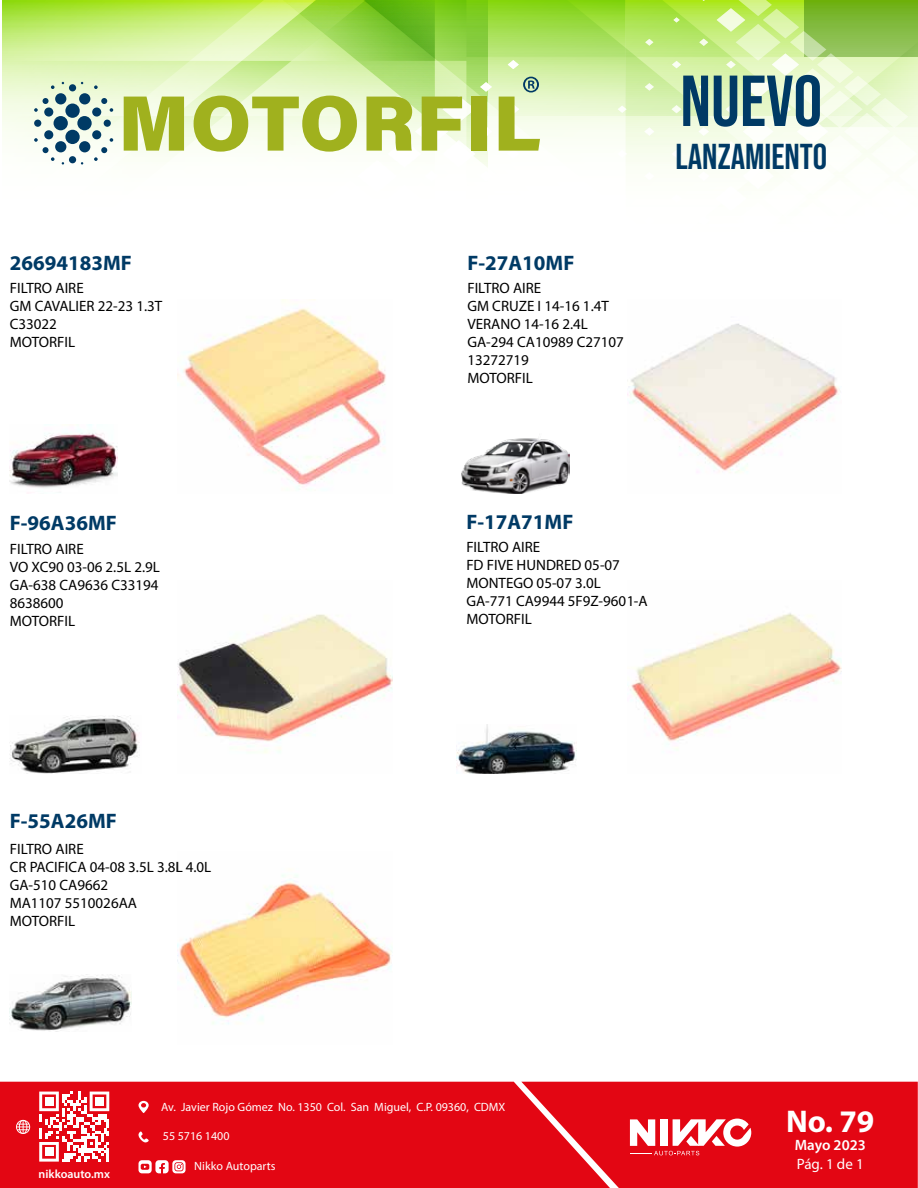
<style>
.page{position:relative;width:918px;height:1188px;background:#fff}
.page>*{position:absolute;margin:0;border:0;box-sizing:border-box;transform-origin:0 0}
.t1{font:72px "Bebas Neue";color:#003a65}
.t2{font:36px "Bebas Neue";color:#003a65}
.t3{font:700 31.5px "Myriad Pro";color:#fff}
.t4{font:700 21px "Myriad Pro";color:#003a65}
.t5{font:15px/18px "Myriad Pro";color:#000}
.t6{font:600 15px "Myriad Pro";color:#fff}
.t7{font:15px "Myriad Pro";color:#fff}
.t8{font:12px "Myriad Pro";color:#fff}
.t9{font:600 12px "Myriad Pro";color:#fff}
</style>
<div class="page">
<div style="left:0;top:1082px;width:521px;height:106px;background:#e30613"></div>
<svg style="left:39px;top:1092px;width:70px;height:70px"></svg>
<div style="left:45px;top:1097px;width:8px;height:9px;background:#fff"></div>
<div style="left:95px;top:1097px;width:9px;height:9px;background:#fff"></div>
<div style="left:45px;top:1148px;width:8px;height:8px;background:#fff"></div>
<svg style="left:16px;top:1120px;width:14px;height:14px"></svg>
<svg style="left:139px;top:1101px;width:10px;height:12px"></svg>
<svg style="left:139px;top:1131px;width:10px;height:12px"></svg>
<svg style="left:139px;top:1160px;width:47px;height:13px"></svg>
<svg style="left:521px;top:1082px;width:397px;height:106px;background:#e41723"></svg>
<svg style="left:2px;top:0;width:916px;height:178px"></svg>
<img style="left:178px;top:875px;width:214px;height:149px">
<img style="left:630px;top:613px;width:211px;height:137px">
<img style="left:627px;top:323px;width:213px;height:150px">
<img style="left:178px;top:300px;width:208px;height:190px">
<img style="left:178px;top:614px;width:214px;height:139px">
<img style="left:10px;top:974px;width:122px;height:58px">
<img style="left:456px;top:724px;width:120px;height:49px">
<img style="left:10px;top:425px;width:108px;height:63px">
<img style="left:462px;top:438px;width:107px;height:55px">
<img style="left:10px;top:716px;width:130px;height:57px">
<h3 class="t4" style="left:10px;top:249px;width:124px">26694183MF</h3>
<p class="t5" style="left:10px;top:279px;width:154px">FILTRO AIRE<br>GM CAVALIER 22-23 1.3T<br>C33022<br>MOTORFIL</p>
<h3 class="t4" style="left:10px;top:510px;width:109px">F-96A36MF</h3>
<p class="t5" style="left:10px;top:539px;width:152px">FILTRO AIRE<br>VO XC90 03-06 2.5L 2.9L<br>GA-638 CA9636 C33194<br>8638600<br>MOTORFIL</p>
<h3 class="t4" style="left:467px;top:249px;width:109px">F-27A10MF</h3>
<p class="t5" style="left:467px;top:279px;width:158px">FILTRO AIRE<br>GM CRUZE I 14-16 1.4T<br>VERANO 14-16 2.4L<br>GA-294 CA10989 C27107<br>13272719<br>MOTORFIL</p>
<h1 class="t1" style="left:680px;top:60px;width:143px">NUEVO</h1>
<h2 class="t2" style="left:675px;top:136px;width:153px">LANZAMIENTO</h2>
<h3 class="t4" style="left:466px;top:508px;width:109px">F-17A71MF</h3>
<p class="t5" style="left:466px;top:538px;width:183px">FILTRO AIRE<br>FD FIVE HUNDRED 05-07<br>MONTEGO 05-07 3.0L<br>GA-771 CA9944 5F9Z-9601-A<br>MOTORFIL</p>
<h3 class="t4" style="left:10px;top:807px;width:109px">F-55A26MF</h3>
<p class="t5" style="left:10px;top:840px;width:203px">FILTRO AIRE<br>CR PACIFICA 04-08 3.5L 3.8L 4.0L<br>GA-510 CA9662<br>MA1107 5510026AA<br>MOTORFIL</p>
<p class="t9" style="left:39px;top:1167px;width:73px">nikkoauto.mx</p>
<p class="t8" style="left:161px;top:1099px;width:346px">Av. Javier Rojo Gómez No. 1350 Col. San Miguel, C.P. 09360, CDMX</p>
<p class="t8" style="left:163px;top:1129px;width:68px">55 5716 1400</p>
<p class="t8" style="left:194px;top:1159px;width:83px">Nikko Autoparts</p>
<h3 class="t3" style="left:786px;top:1101px;width:90px">No. 79</h3>
<p class="t6" style="left:795px;top:1135px;width:72px">Mayo 2023</p>
<p class="t7" style="left:797px;top:1155px;width:68px">Pág. 1 de 1</p>
</div>
